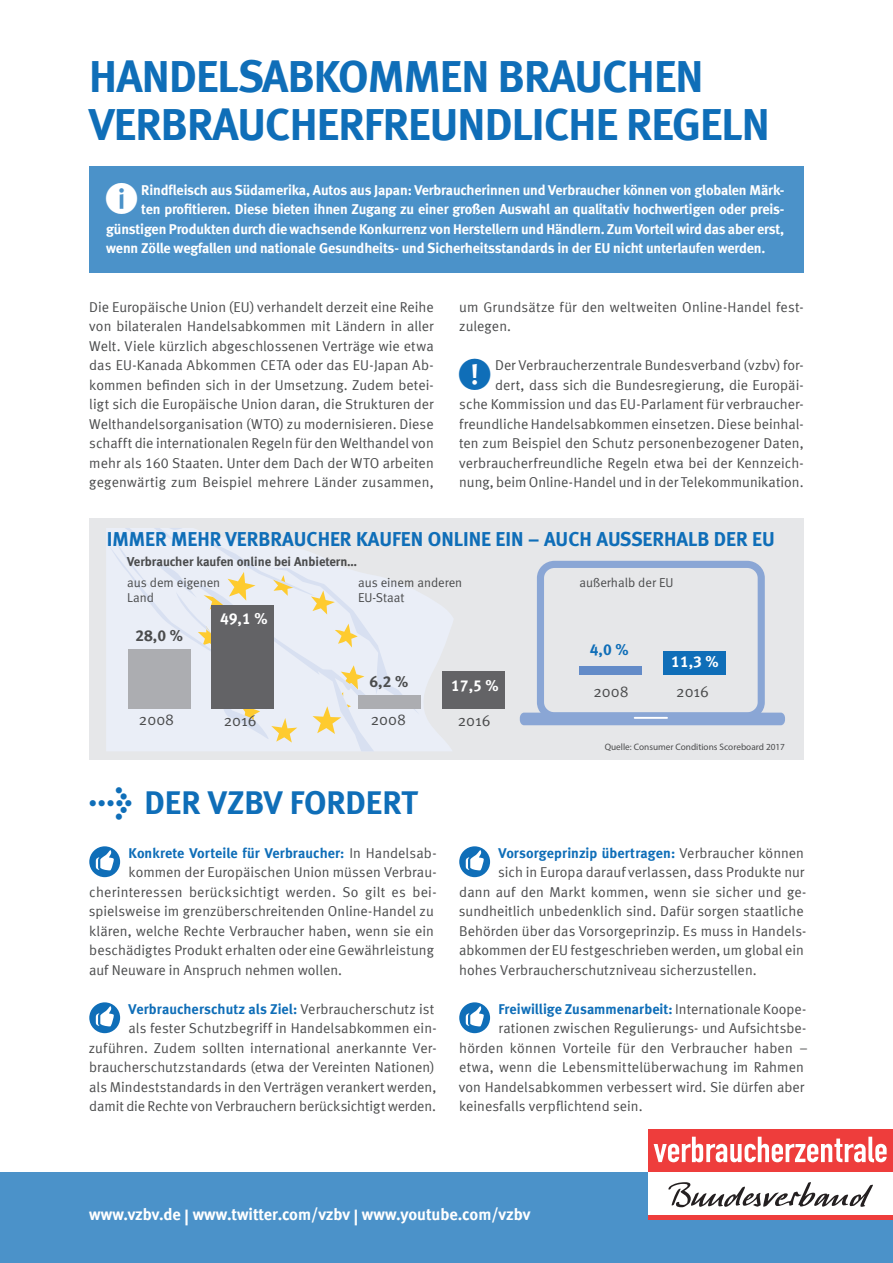
<style>
.page{position:relative;width:893px;height:1263px;background:#fff}
.page>*{position:absolute;margin:0;border:0;box-sizing:border-box;transform-origin:0 0}
.t1{font:700 45px/48px "Meta";letter-spacing:-.02em;color:#0f6eb8}
.t2{font:700 33px "Meta";color:#0f6eb8}
.t3{font:20.1px "Meta Bold LF";color:#0f6eb8}
.t4{font:700 16.5px "Meta";color:#fff}
.t5{font:15.75px "Meta Normal";color:#4b4c4d}
.t6{font:15.75px "Meta Bold LF";color:#fff}
.t7{font:15.75px "Meta Bold LF";color:#4b4c4d}
.t8{font:15.75px "Meta Bold LF";color:#0f6eb8}
.t9{font:14.25px/19.5px "Meta Normal LF";letter-spacing:.005em;color:#4b4c4d}
.t10{font:700 14.25px "Meta";letter-spacing:-.01em;color:#fff}
.t11{font:700 14.25px "Meta";letter-spacing:.005em;color:#0f6eb8}
.t12{font:12.9px/15.5px "Meta Normal";color:#4b4c4d}
.t13{font:12.9px "Meta Bold LF";color:#4b4c4d}
.t14{font:9.3px "Myriad Pro";color:#4b4c4d}
.s1{font-family:"Meta Bold Expert";font-weight:400;font-size:35.85px}
.s2{font-family:"Meta Normal LF";font-weight:400;color:#4b4c4d}
</style>
<div class="page">
<div style="left:0;top:1172px;width:893px;height:91px;background:#4b92c9"></div>
<div style="left:648px;top:1129px;width:245px;height:43px;background:#ee3d3c"></div>
<svg style="left:654px;top:1137px;width:233px;height:25px"></svg>
<div style="left:648px;top:1172px;width:245px;height:43px;background:#fff"></div>
<div style="left:648px;top:1215px;width:245px;height:5px;background:#ee3d3c"></div>
<svg style="left:668px;top:1182px;width:205px;height:25px"></svg>
<div style="left:89px;top:846px;width:31px;height:31px;background:#0f6eb8;border-radius:50%"></div>
<svg style="left:96px;top:849px;width:18px;height:21px"></svg>
<div style="left:89px;top:1002px;width:31px;height:31px;background:#0f6eb8;border-radius:50%"></div>
<svg style="left:96px;top:1005px;width:18px;height:21px"></svg>
<div style="left:459px;top:846px;width:31px;height:31px;background:#0f6eb8;border-radius:50%"></div>
<svg style="left:466px;top:849px;width:18px;height:21px"></svg>
<div style="left:459px;top:1002px;width:31px;height:31px;background:#0f6eb8;border-radius:50%"></div>
<svg style="left:466px;top:1005px;width:18px;height:21px"></svg>
<div style="left:89px;top:166px;width:715px;height:107px;background:#4b92c9"></div>
<div style="left:89px;top:519px;width:715px;height:241px;background:#e6e7e9"></div>
<svg style="left:106px;top:528px;width:348px;height:223px"></svg>
<svg style="left:108px;top:528px;width:312px;height:223px"></svg>
<svg style="left:520px;top:561px;width:265px;height:164px"></svg>
<hr style="left:635px;top:717px;width:32px;height:2px;background:#fff">
<div style="left:579px;top:666px;width:62px;height:9px;background:#638bc8"></div>
<div style="left:663px;top:651px;width:62px;height:24px;background:#0f6eb8"></div>
<div style="left:128px;top:649px;width:62px;height:59px;background:#acadb1"></div>
<div style="left:212px;top:605px;width:62px;height:103px;background:#636366"></div>
<div style="left:358px;top:695px;width:62px;height:13px;background:#acadb1"></div>
<div style="left:443px;top:671px;width:62px;height:37px;background:#636366"></div>
<h1 class="t1" style="left:89px;top:52px;width:682px">HANDELSABKOMMEN BRAUCHEN<br>VERBRAUCHERFREUNDLICHE REGELN</h1>
<p class="t10" style="left:141px;top:181px;width:645px">Rindfleisch aus Südamerika, Autos aus Japan: Verbraucherinnen und Verbraucher können von globalen Märk-</p>
<p class="t10" style="left:141px;top:201px;width:645px">ten profitieren. Diese bieten ihnen Zugang zu einer großen Auswahl an qualitativ hochwertigen oder preis-</p>
<p class="t10" style="left:106px;top:220px;width:680px">günstigen Produkten durch die wachsende Konkurrenz von Herstellern und Händlern. Zum Vorteil wird das aber erst,</p>
<p class="t10" style="left:106px;top:240px;width:661px">wenn Zölle wegfallen und nationale Gesundheits- und Sicherheitsstandards in der EU nicht unterlaufen werden.</p>
<p class="t9" style="left:89px;top:297px;width:346px;text-align:justify">Die Europäische Union (EU) verhandelt derzeit eine Reihe von bilateralen Handelsabkommen mit Ländern in aller Welt. Viele kürzlich abgeschlossenen Verträge wie etwa das EU-Kanada Abkommen CETA oder das EU-Japan Ab&shy;kommen befinden sich in der Umsetzung. Zudem betei&shy;ligt sich die Europäische Union daran, die Strukturen der Welthandelsorganisation (WTO) zu modernisieren. Diese schafft die internationalen Regeln für den Welthandel von mehr als 160 Staaten. Unter dem Dach der WTO arbeiten gegenwärtig zum Beispiel mehrere Länder zusammen,</p>
<p class="t9" style="left:459px;top:297px;width:346px">um Grundsätze für den weltweiten Online-Handel fest&shy;zulegen.</p>
<p class="t9" style="left:459px;top:355px;width:346px;text-align:right">Der Verbraucherzentrale Bundesverband (vzbv) for-<br>dert, dass sich die Bundesregierung, die Europäi-<br>sche Kommission und das EU-Parlament für verbraucher&shy;freundliche Handelsabkommen einsetzen. Diese beinhal&shy;ten zum Beispiel den Schutz personenbezogener Daten, verbraucherfreundliche Regeln etwa bei der Kennzeich&shy;nung, beim Online-Handel und in der Telekommunikation.</p>
<h3 class="t3" style="left:107px;top:527px;width:670px">IMMER MEHR VERBRAUCHER KAUFEN ONLINE EIN – AUCH AUSSERHALB DER EU</h3>
<p class="t13" style="left:127px;top:554px;width:231px">Verbraucher kaufen online bei Anbietern…</p>
<p class="t12" style="left:127px;top:574px;width:95px">aus dem eigenen<br>Land</p>
<p class="t12" style="left:358px;top:574px;width:106px">aus einem anderen<br>EU-Staat</p>
<p class="t12" style="left:579px;top:574px;width:96px">außerhalb der EU</p>
<p class="t7" style="left:135px;top:626px;width:49px">28,0 %</p>
<p class="t6" style="left:220px;top:610px;width:49px">49,1 %</p>
<p class="t5" style="left:139px;top:710px;width:37px">2008</p>
<p class="t5" style="left:224px;top:711px;width:34px">2016</p>
<p class="t7" style="left:369px;top:672px;width:40px">6,2 %</p>
<p class="t5" style="left:371px;top:710px;width:37px">2008</p>
<p class="t5" style="left:458px;top:711px;width:34px">2016</p>
<p class="t6" style="left:451px;top:676px;width:49px">17,5 %</p>
<h2 class="t2" style="left:89px;top:783px;width:330px"><span class="s1">l</span> DER VZBV FORDERT</h2>
<p class="t8" style="left:590px;top:640px;width:40px">4,0 %</p>
<p class="t5" style="left:593px;top:682px;width:37px">2008</p>
<p class="t5" style="left:676px;top:682px;width:34px">2016</p>
<p class="t6" style="left:671px;top:652px;width:49px">11,3 %</p>
<p class="t14" style="left:605px;top:741px;width:182px">Quelle: Consumer Conditions Scoreboard 2017</p>
<p class="t11" style="left:129px;top:844px;width:309px">Konkrete Vorteile für Verbraucher: <span class="s2">In Handelsab-</span></p>
<p class="t9" style="left:89px;top:862px;width:349px;text-indent:40px">kommen der Europäischen Union müssen Verbrau&shy;cherinteressen berücksichtigt werden. So gilt es bei&shy;spielsweise im grenzüberschreitenden Online-Handel zu klären, welche Rechte Verbraucher haben, wenn sie ein beschädigtes Produkt erhalten oder eine Gewährleistung auf Neuware in Anspruch nehmen wollen.</p>
<p class="t11" style="left:129px;top:1000px;width:307px">Verbraucherschutz als Ziel: <span class="s2">Verbraucherschutz ist</span></p>
<p class="t9" style="left:89px;top:1018px;width:349px;text-indent:40px">als fester Schutzbegriff in Handelsabkommen ein&shy;zuführen. Zudem sollten international anerkannte Ver&shy;braucherschutzstandards (etwa der Vereinten Nationen) als Mindeststandards in den Verträgen verankert werden, damit die Rechte von Verbrauchern berücksichtigt werden.</p>
<p class="t11" style="left:499px;top:844px;width:307px">Vorsorgeprinzip übertragen: <span class="s2">Verbraucher können</span></p>
<p class="t9" style="left:459px;top:862px;width:349px;text-indent:39px">sich in Europa darauf verlassen, dass Produkte nur dann auf den Markt kommen, wenn sie sicher und ge&shy;sundheitlich unbedenklich sind. Dafür sorgen staatliche Behörden über das Vorsorgeprinzip. Es muss in Handels&shy;abkommen der EU festgeschrieben werden, um global ein hohes Verbraucherschutzniveau sicherzustellen.</p>
<p class="t11" style="left:499px;top:1000px;width:309px">Freiwillige Zusammenarbeit: <span class="s2">Internationale Koope-</span></p>
<p class="t9" style="left:459px;top:1018px;width:350px;text-indent:40px">rationen zwischen Regulierungs- und Aufsichtsbe&shy;hörden können Vorteile für den Verbraucher haben – etwa, wenn die Lebensmittelüberwachung im Rahmen von Handelsabkommen verbessert wird. Sie dürfen aber keinesfalls verpflichtend sein.</p>
<p class="t4" style="left:89px;top:1204px;width:443px">www.vzbv.de | www.twitter.com/vzbv | www.youtube.com/vzbv</p>
</div>
